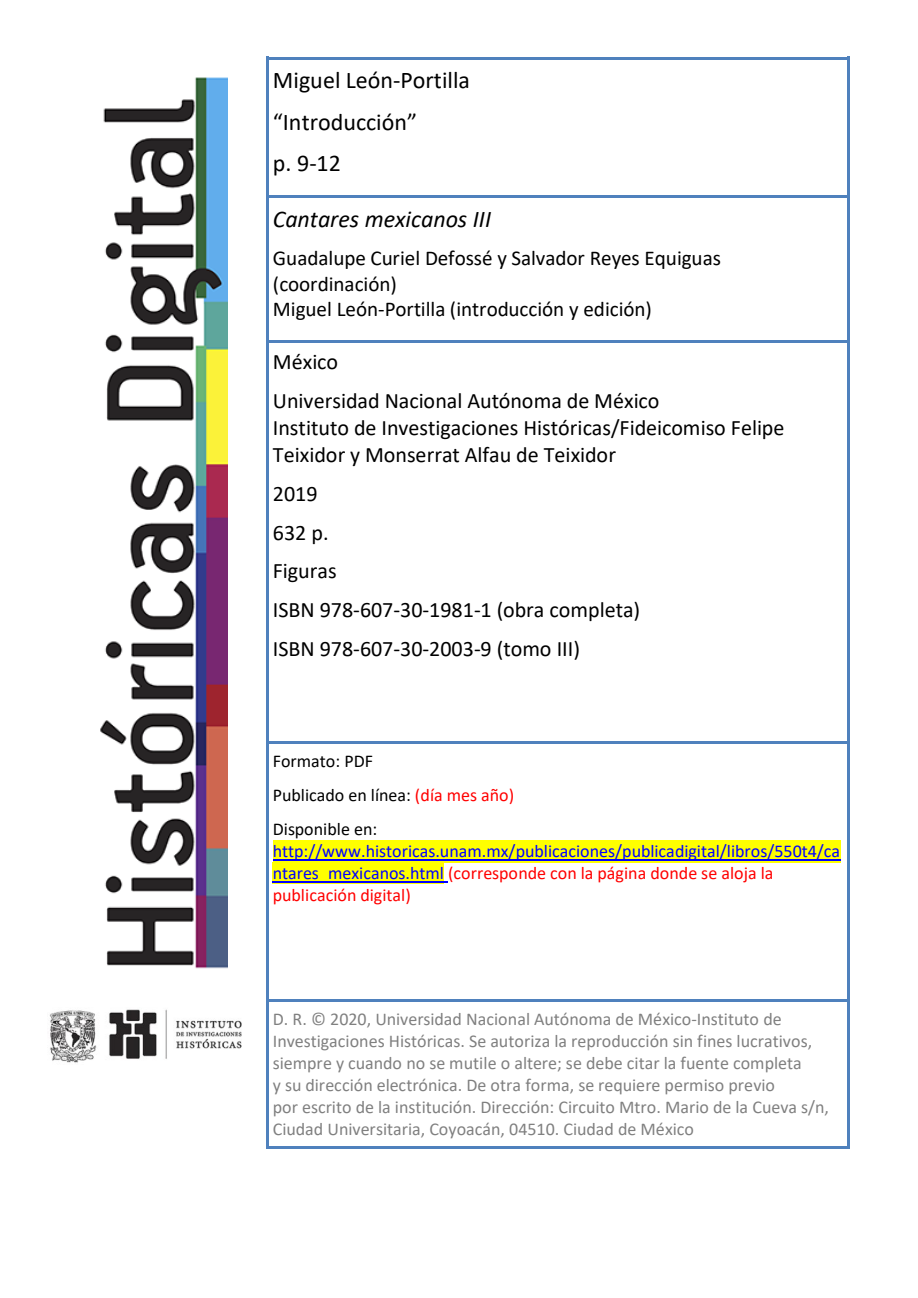
<style>
.page{position:relative;width:918px;height:1298px;background:#fff}
.page>*{position:absolute;margin:0;border:0;box-sizing:border-box;transform-origin:0 0}
.t1{font:24px "Calibri";color:#000}
.t2{font:italic 24px "Calibri";color:#000}
.t3{font:22px/26.8px "Calibri";color:#000}
.t4{font:21.2px/25.6px "Calibri";color:#000}
.t5{font:18px/22px "Calibri";color:#808080}
.t6{font:18px/22px "Calibri";color:#00f}
.t7{font:18px "Calibri";color:#000}
.s1{color:#f00}
</style>
<div class="page">
<svg style="left:266px;top:57px;width:3px;height:8px"></svg>
<hr style="left:269px;top:57px;width:578px;height:3px;background:#4f81bd">
<svg style="left:847px;top:57px;width:3px;height:8px"></svg>
<hr style="left:266px;top:65px;width:3px;height:130px;background:#4f81bd">
<hr style="left:847px;top:65px;width:3px;height:130px;background:#4f81bd">
<svg style="left:266px;top:195px;width:3px;height:9px"></svg>
<hr style="left:269px;top:195px;width:578px;height:3px;background:#4f81bd">
<svg style="left:847px;top:195px;width:3px;height:9px"></svg>
<hr style="left:266px;top:204px;width:3px;height:136px;background:#4f81bd">
<hr style="left:847px;top:204px;width:3px;height:136px;background:#4f81bd">
<svg style="left:266px;top:340px;width:3px;height:8px"></svg>
<hr style="left:269px;top:340px;width:578px;height:2px;background:#4f81bd">
<svg style="left:847px;top:340px;width:3px;height:8px"></svg>
<hr style="left:266px;top:348px;width:3px;height:393px;background:#4f81bd">
<hr style="left:847px;top:348px;width:3px;height:393px;background:#4f81bd">
<div style="left:273px;top:840px;width:567px;height:22px;background:#ff0"></div>
<hr style="left:273px;top:859px;width:567px;height:1px;background:#00f">
<div style="left:273px;top:862px;width:171px;height:22px;background:#ff0"></div>
<hr style="left:273px;top:881px;width:175px;height:1px;background:#00f">
<svg style="left:266px;top:741px;width:3px;height:9px"></svg>
<hr style="left:269px;top:741px;width:578px;height:3px;background:#4f81bd">
<svg style="left:847px;top:741px;width:3px;height:9px"></svg>
<hr style="left:266px;top:750px;width:3px;height:249px;background:#4f81bd">
<hr style="left:847px;top:750px;width:3px;height:249px;background:#4f81bd">
<svg style="left:266px;top:999px;width:3px;height:9px"></svg>
<hr style="left:269px;top:999px;width:578px;height:3px;background:#4f81bd">
<svg style="left:847px;top:999px;width:3px;height:9px"></svg>
<hr style="left:266px;top:1008px;width:3px;height:138px;background:#4f81bd">
<hr style="left:269px;top:1146px;width:578px;height:2px;background:#4f81bd">
<hr style="left:847px;top:1008px;width:3px;height:138px;background:#4f81bd">
<img style="left:100px;top:77px;width:127px;height:892px">
<img style="left:49px;top:1009px;width:193px;height:54px">
<p class="t1" style="left:273px;top:64px;width:199px">Miguel León-Portilla</p>
<p class="t1" style="left:273px;top:105px;width:146px">“Introducción”</p>
<p class="t1" style="left:273px;top:146px;width:70px">p. 9-12</p>
<p class="t2" style="left:273px;top:202px;width:220px">Cantares mexicanos III</p>
<p class="t4" style="left:273px;top:245px;width:450px">Guadalupe Curiel Defossé y Salvador Reyes Equiguas (coordinación)<br>Miguel León-Portilla (introducción y edición)</p>
<p class="t3" style="left:273px;top:348px;width:67px">México</p>
<p class="t3" style="left:273px;top:387px;width:513px">Universidad Nacional Autónoma de México<br>Instituto de Investigaciones Históricas/Fideicomiso Felipe<br>Teixidor y Monserrat Alfau de Teixidor</p>
<p class="t3" style="left:273px;top:479px;width:46px">2019</p>
<p class="t3" style="left:273px;top:518px;width:57px">632 p.</p>
<p class="t3" style="left:273px;top:557px;width:65px">Figuras</p>
<p class="t3" style="left:273px;top:596px;width:369px">ISBN 978-607-30-1981-1 (obra completa)</p>
<p class="t3" style="left:273px;top:635px;width:309px">ISBN 978-607-30-2003-9 (tomo III)</p>
<p class="t7" style="left:273px;top:749px;width:102px">Formato: PDF</p>
<p class="t7" style="left:273px;top:783px;width:243px">Publicado en línea: <span class="s1">(día mes año)</span></p>
<p class="t7" style="left:273px;top:817px;width:106px">Disponible en:</p>
<p class="t6" style="left:273px;top:840px;width:569px">http://www.historicas.unam.mx/publicaciones/publicadigital/libros/550t4/ca ntares_mexicanos.html <span class="s1">(corresponde con la página donde se aloja la publicación digital)</span></p>
<p class="t5" style="left:273px;top:1008px;width:558px">D. R. © 2020, Universidad Nacional Autónoma de México-Instituto de Investigaciones Históricas. Se autoriza la reproducción sin fines lucrativos, siempre y cuando no se mutile o altere; se debe citar la fuente completa<br>y su dirección electrónica. De otra forma, se requiere permiso previo<br>por escrito de la institución. Dirección: Circuito Mtro. Mario de la Cueva s/n, Ciudad Universitaria, Coyoacán, 04510. Ciudad de México</p>
</div>
